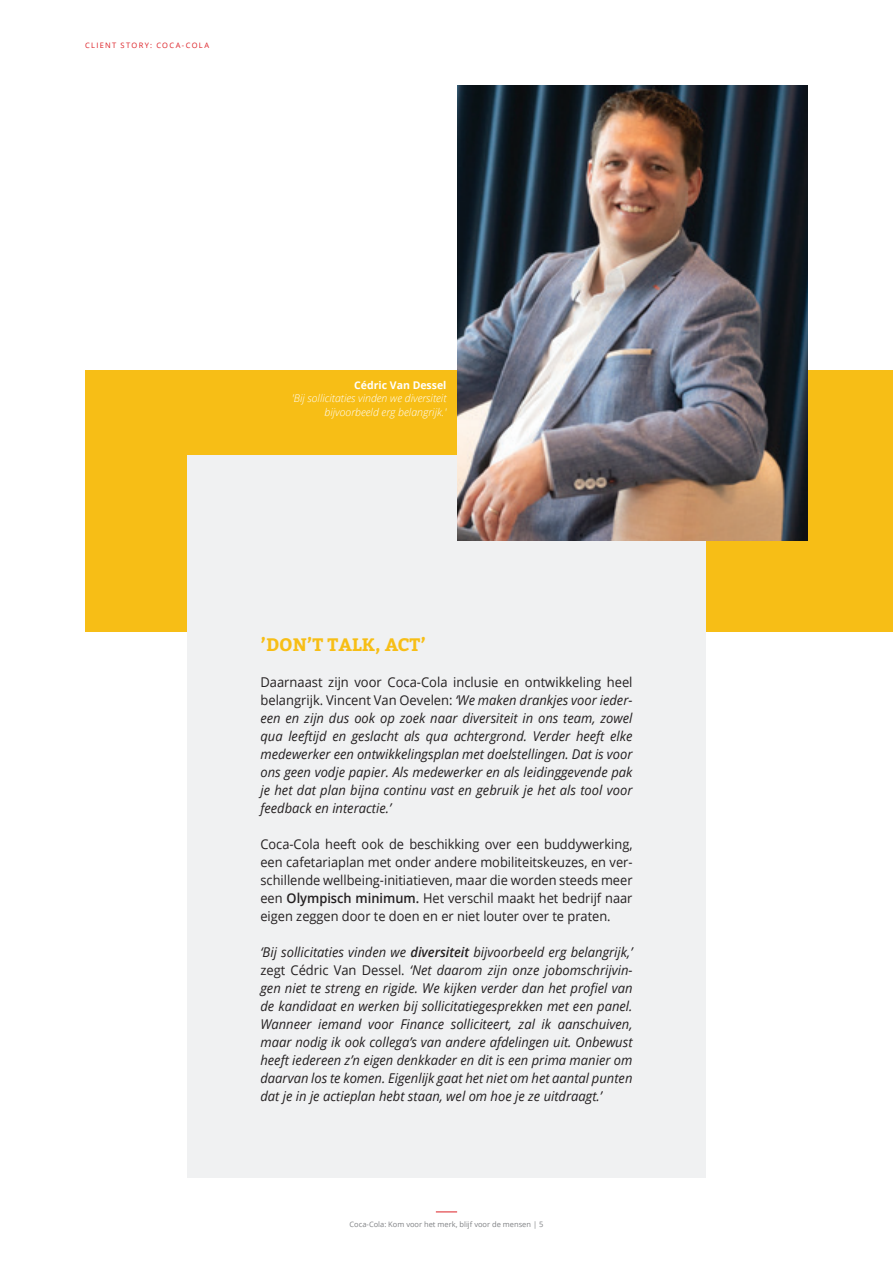
<style>
.page{position:relative;width:893px;height:1263px;background:#fff}
.page>*{position:absolute;margin:0;border:0;box-sizing:border-box;transform-origin:0 0}
.t1{font:700 18px "Bitter";color:#f7be16}
.t2{font:italic 13.5px/18px "Open Sans";color:#231f20;text-align:justify;scale:.96 1}
.t3{font:13.5px/18px "Open Sans";color:#231f20;text-align:justify;scale:.95 1}
.t4{font:italic 300 10.65px/13.5px "Open Sans";color:#fff;text-align:right}
.t5{font:700 10.65px "Open Sans";color:#fff}
.t6{font:7.5px "Open Sans";color:#808285}
.t7{font:7.5px "Open Sans";letter-spacing:.18em;color:#dc1f25}
.s1{font-style:normal}
.s2{font-weight:600}
</style>
<div class="page">
<div style="left:85px;top:370px;width:808px;height:261px;background:#f7be16"></div>
<div style="left:188px;top:455px;width:518px;height:723px;background:#f0f1f2"></div>
<img style="left:457px;top:85px;width:351px;height:455px">
<svg style="left:436px;top:1211px;width:21px;height:1px"></svg>
<p class="t7" style="left:85px;top:40px;width:126px">CLIENT STORY: COCA-COLA</p>
<p class="t5" style="left:354px;top:377px;width:94px">Cédric Van Dessel</p>
<p class="t4" style="left:292px;top:391px;width:156px">'Bij sollicitaties vinden we diversiteit bijvoorbeeld erg belangrijk.'</p>
<h1 class="t1" style="left:260px;top:634px;width:167px">’DON’T TALK, ACT’</h1>
<p class="t2" style="left:260px;top:673px;width:389px"><span class="s1">Daarnaast zijn voor Coca-Cola inclusie en ontwikkeling heel belangrijk. Vincent Van Oevelen:</span> ‘We maken drankjes voor ieder&shy;een en zijn dus ook op zoek naar diversiteit in ons team, zowel qua leeftijd en geslacht als qua achtergrond. Verder heeft elke medewerker een ontwikkelingsplan met doelstellingen. Dat is voor ons geen vodje papier. Als medewerker en als leidinggevende pak je het dat plan bijna continu vast en gebruik je het als tool voor feedback en interactie.’</p>
<p class="t3" style="left:260px;top:835px;width:393px">Coca-Cola heeft ook de beschikking over een buddywerking, een cafetariaplan met onder andere mobiliteitskeuzes, en ver&shy;schillende wellbeing-initiatieven, maar die worden steeds meer een <span class="s2">Olympisch minimum.</span> Het verschil maakt het bedrijf naar eigen zeggen door te doen en er niet louter over te praten.</p>
<p class="t2" style="left:260px;top:943px;width:389px">‘Bij sollicitaties vinden we <span class="s2">diversiteit</span> bijvoorbeeld erg belangrijk,’ <span class="s1">zegt Cédric Van Dessel.</span> ‘Net daarom zijn onze jobomschrijvin&shy;gen niet te streng en rigide. We kijken verder dan het profiel van de kandidaat en werken bij sollicitatiegesprekken met een panel.<br>Wanneer iemand voor Finance solliciteert, zal ik aanschuiven, maar nodig ik ook collega’s van andere afdelingen uit. Onbewust heeft iedereen z’n eigen denkkader en dit is een prima manier om daarvan los te komen. Eigenlijk gaat het niet om het aantal punten dat je in je actieplan hebt staan, wel om hoe je ze uitdraagt.’</p>
<p class="t6" style="left:350px;top:1219px;width:195px">Coca-Cola: Kom voor het merk, blijf voor de mensen | 5</p>
</div>
